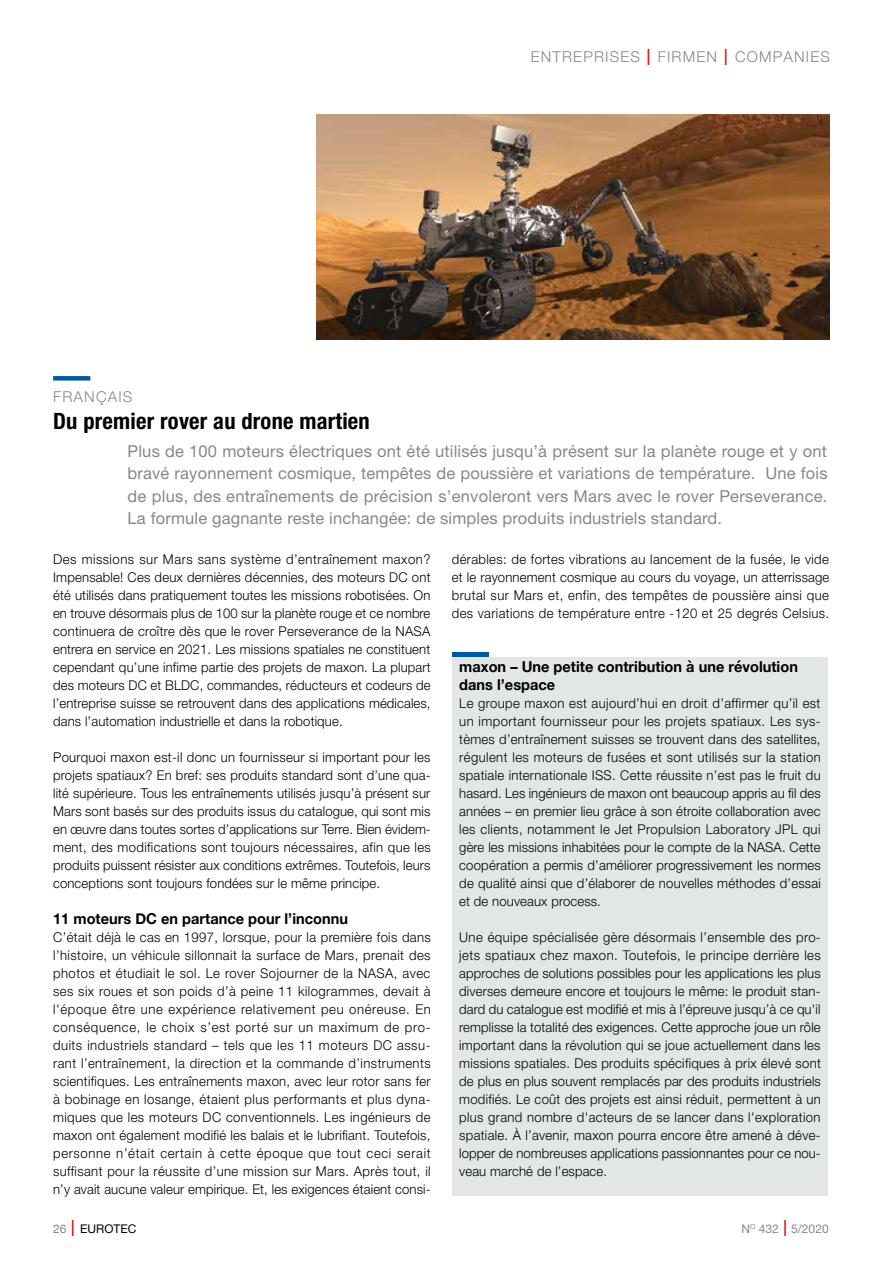
<style>
.page{position:relative;width:893px;height:1263px;background:#fff}
.page>*{position:absolute;margin:0;border:0;box-sizing:border-box;transform-origin:0 0}
.t1{font:700 condensed 22.5px "Helvetica Neue";letter-spacing:.01em;color:#000}
.t2{font:16.5px/22.5px "Helvetica Neue";letter-spacing:.01em;color:#878787;text-align:justify}
.t3{font:700 15px/18px "Helvetica Neue";color:#000}
.t4{font:300 15px "Helvetica Neue";letter-spacing:.08em;color:#878787}
.t5{font:300 13.5px/18px "Helvetica Neue";letter-spacing:.01em;color:#000;text-align:justify}
.t6{font:12px "Helvetica Neue";color:#878787}
.t7{font:12px "Helvetica Neue";color:#000}
.s1{font-stretch:condensed;font-size:22.5px;color:#e30613}
.s2{color:#878787}
.s3{font-weight:300;font-stretch:condensed;font-size:22.5px;color:#e30613}
</style>
<div class="page">
<div style="left:53px;top:376px;width:37px;height:5px;background:#0059a3"></div>
<div style="left:452px;top:657px;width:376px;height:538px;background:#e2e6e7"></div>
<img style="left:317px;top:114px;width:512px;height:225px">
<hr style="left:452px;top:653px;width:37px;height:4px;background:#0059a3">
<p class="t4" style="left:531px;top:47px;width:301px">ENTREPRISES <span class="s1">I</span> FIRMEN <span class="s1">I</span> COMPANIES</p>
<p class="t4" style="left:53px;top:387px;width:81px">FRANÇAIS</p>
<h1 class="t1" style="left:53px;top:407px;width:318px">Du premier rover au drone martien</h1>
<p class="t2" style="left:128px;top:439px;width:701px">Plus de 100 moteurs électriques ont été utilisés jusqu’à présent sur la planète rouge et y ont bravé rayonnement cosmique, tempêtes de poussière et variations de température. Une fois de plus, des entraînements de précision s’envoleront vers Mars avec le rover Perseverance.<br>La formule gagnante reste inchangée: de simples produits industriels standard.</p>
<p class="t5" style="left:53px;top:550px;width:379px">Des missions sur Mars sans système d’entraînement maxon?<br>Impensable! Ces deux dernières décennies, des moteurs DC ont été utilisés dans pratiquement toutes les missions robotisées. On en trouve désormais plus de 100 sur la planète rouge et ce nombre continuera de croître dès que le rover Perseverance de la NASA entrera en service en 2021. Les missions spatiales ne constituent cependant qu’une infime partie des projets de maxon. La plupart des moteurs DC et BLDC, commandes, réducteurs et codeurs de l’entreprise suisse se retrouvent dans des applications médicales, dans l’automation industrielle et dans la robotique.</p>
<p class="t5" style="left:53px;top:748px;width:379px">Pourquoi maxon est-il donc un fournisseur si important pour les projets spatiaux? En bref: ses produits standard sont d’une qua&shy;lité supérieure. Tous les entraînements utilisés jusqu’à présent sur Mars sont basés sur des produits issus du catalogue, qui sont mis en œuvre dans toutes sortes d’applications sur Terre. Bien évidem&shy;ment, des modifications sont toujours nécessaires, afin que les produits puissent résister aux conditions extrêmes. Toutefois, leurs conceptions sont toujours fondées sur le même principe.</p>
<p class="t3" style="left:53px;top:910px;width:296px">11 moteurs DC en partance pour l’inconnu</p>
<p class="t5" style="left:53px;top:928px;width:379px">C’était déjà le cas en 1997, lorsque, pour la première fois dans l’histoire, un véhicule sillonnait la surface de Mars, prenait des photos et étudiait le sol. Le rover Sojourner de la NASA, avec ses six roues et son poids d’à peine 11 kilogrammes, devait à l'époque être une expérience relativement peu onéreuse. En conséquence, le choix s’est porté sur un maximum de pro&shy;duits industriels standard – tels que les 11 moteurs DC assu&shy;rant l’entraînement, la direction et la commande d’instruments scientifiques. Les entraînements maxon, avec leur rotor sans fer à bobinage en losange, étaient plus performants et plus dyna&shy;miques que les moteurs DC conventionnels. Les ingénieurs de maxon ont également modifié les balais et le lubrifiant. Toutefois, personne n’était certain à cette époque que tout ceci serait suffisant pour la réussite d’une mission sur Mars. Après tout, il n’y avait aucune valeur empirique. Et, les exigences étaient consi-</p>
<p class="t5" style="left:452px;top:550px;width:379px">dérables: de fortes vibrations au lancement de la fusée, le vide et le rayonnement cosmique au cours du voyage, un atterrissage brutal sur Mars et, enfin, des tempêtes de poussière ainsi que des variations de température entre -120 et 25 degrés Celsius.</p>
<p class="t3" style="left:459px;top:658px;width:340px">maxon – Une petite contribution à une révolution dans l’espace</p>
<p class="t5" style="left:459px;top:694px;width:363px">Le groupe maxon est aujourd’hui en droit d’affirmer qu’il est un important fournisseur pour les projets spatiaux. Les sys&shy;tèmes d’entraînement suisses se trouvent dans des satellites, régulent les moteurs de fusées et sont utilisés sur la station spatiale internationale ISS. Cette réussite n’est pas le fruit du hasard. Les ingénieurs de maxon ont beaucoup appris au fil des années – en premier lieu grâce à son étroite collaboration avec les clients, notamment le Jet Propulsion Laboratory JPL qui gère les missions inhabitées pour le compte de la NASA. Cette coopération a permis d’améliorer progressivement les normes de qualité ainsi que d’élaborer de nouvelles méthodes d’essai et de nouveaux process.</p>
<p class="t5" style="left:459px;top:928px;width:363px">Une équipe spécialisée gère désormais l’ensemble des pro&shy;jets spatiaux chez maxon. Toutefois, le principe derrière les approches de solutions possibles pour les applications les plus diverses demeure encore et toujours le même: le produit stan&shy;dard du catalogue est modifié et mis à l’épreuve jusqu’à ce qu'il remplisse la totalité des exigences. Cette approche joue un rôle important dans la révolution qui se joue actuellement dans les missions spatiales. Des produits spécifiques à prix élevé sont de plus en plus souvent remplacés par des produits industriels modifiés. Le coût des projets est ainsi réduit, permettent à un plus grand nombre d'acteurs de se lancer dans l'exploration spatiale. À l’avenir, maxon pourra encore être amené à déve&shy;lopper de nombreuses applications passionnantes pour ce nou&shy;veau marché de l’espace.</p>
<p class="t7" style="left:53px;top:1221px;width:85px"><span class="s2">26</span> <span class="s3">I</span> EUROTEC</p>
<p class="t6" style="left:741px;top:1221px;width:89px">N<sup>O</sup> 432 <span class="s3">I</span> 5/2020</p>
</div>
